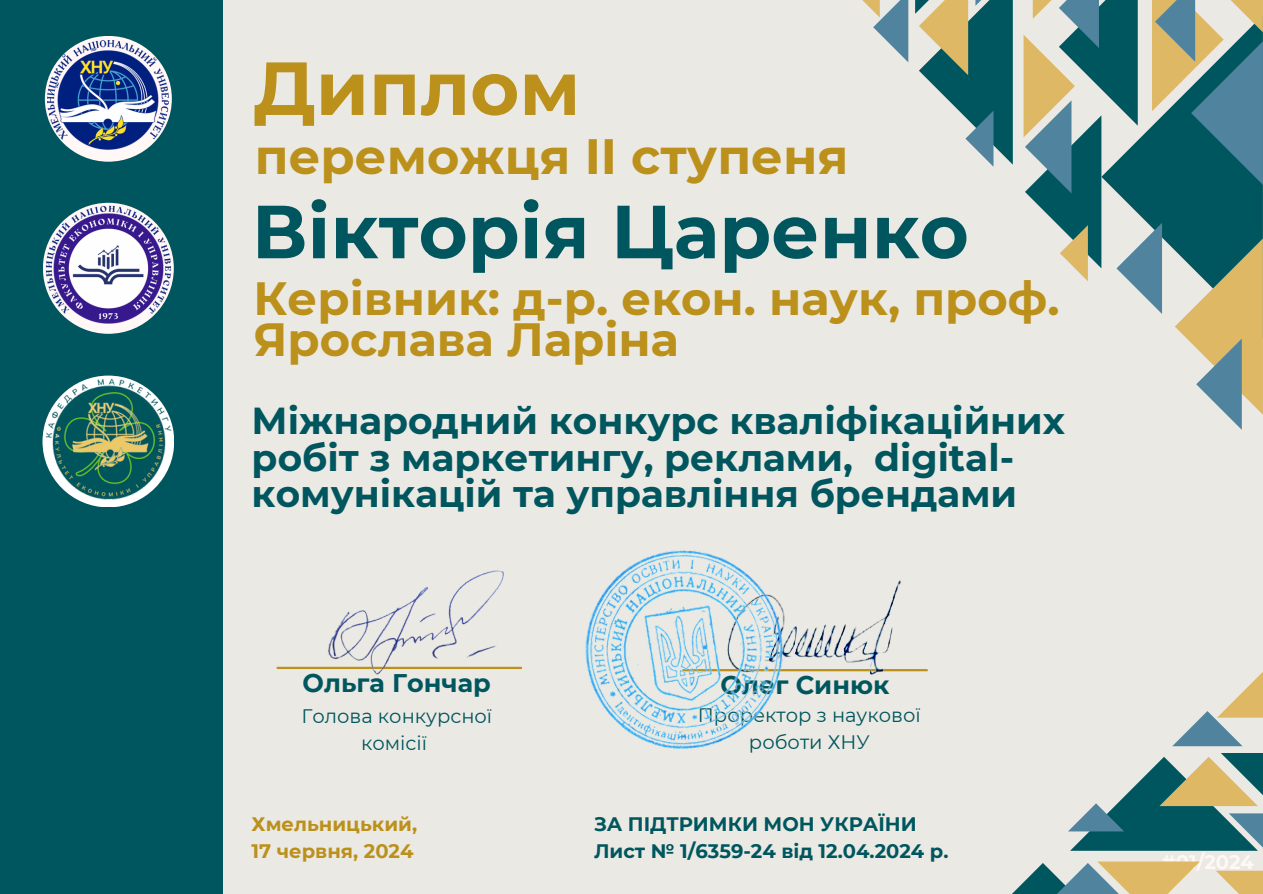
<style>
.page{position:relative;width:1263px;height:894px;background:#fff}
.page>*{position:absolute;margin:0;border:0;box-sizing:border-box;transform-origin:0 0}
.t1{font:700 75px "Montserrat";color:#00565e}
.t2{font:700 75px "Montserrat";color:#bb901b}
.t3{font:700 49.5px "Montserrat";color:#bb901b}
.t4{font:700 46.5px/41.7px "Montserrat";color:#bb901b}
.t5{font:700 37.5px/36px "Montserrat";color:#00565e}
.t6{font:700 25.5px "Montserrat";color:#00565e}
.t7{font:19.5px/27px "Montserrat";color:#00565e;text-align:center}
.t8{font:700 19.5px/27px "Montserrat";color:#00565e}
.t9{font:700 19.5px/27px "Montserrat";color:#bb901b}
</style>
<div class="page">
<div style="left:0;top:0;width:1263px;height:893px;background:#ebe9e3"></div>
<div style="left:0;top:0;width:222px;height:893px;background:#00565e"></div>
<img style="left:43px;top:202px;width:131px;height:132px">
<div style="left:45px;top:36px;width:127px;height:126px;background:#fff8f6;border-radius:50%"></div>
<img style="left:48px;top:40px;width:120px;height:111px">
<img style="left:42px;top:375px;width:132px;height:132px">
<svg style="left:1172px;top:672px;width:91px;height:74px"></svg>
<svg style="left:1013px;top:861px;width:187px;height:32px"></svg>
<svg style="left:1216px;top:870px;width:47px;height:23px"></svg>
<svg style="left:1068px;top:753px;width:195px;height:98px"></svg>
<img style="left:791px;top:580px;width:137px;height:95px">
<img style="left:276px;top:570px;width:247px;height:105px">
<img style="left:585px;top:550px;width:206px;height:199px">
<svg style="left:862px;top:0;width:46px;height:62px"></svg>
<svg style="left:915px;top:0;width:98px;height:167px"></svg>
<svg style="left:1023px;top:0;width:240px;height:429px"></svg>
<h5 class="t2" style="left:253px;top:42px;width:329px">Диплом</h5>
<h4 class="t3" style="left:255px;top:126px;width:595px">переможця II ступеня</h4>
<h4 class="t1" style="left:252px;top:185px;width:719px">Вікторія Царенко</h4>
<p class="t4" style="left:253px;top:277px;width:808px">Керівник: д-р. екон. наук, проф.<br>Ярослава Ларіна</p>
<h1 class="t5" style="left:252px;top:403px;width:815px">Міжнародний конкурс кваліфікаційних робіт з маркетингу, реклами, digital&shy;комунікацій та управління брендами</h1>
<p class="t6" style="left:303px;top:667px;width:190px">Ольга Гончар</p>
<p class="t7" style="left:301px;top:702px;width:192px">Голова конкурсної комісії</p>
<p class="t9" style="left:252px;top:810px;width:167px">Хмельницький,<br>17 червня, 2024</p>
<p class="t6" style="left:721px;top:668px;width:170px">Олег Синюк</p>
<p class="t7" style="left:698px;top:701px;width:224px">Проректор з наукової</p>
<p class="t7" style="left:749px;top:728px;width:122px">роботи ХНУ</p>
<p class="t8" style="left:594px;top:810px;width:356px">ЗА ПІДТРИМКИ МОН УКРАЇНИ<br>Лист № 1/6359-24 від 12.04.2024 р.</p>
</div>
